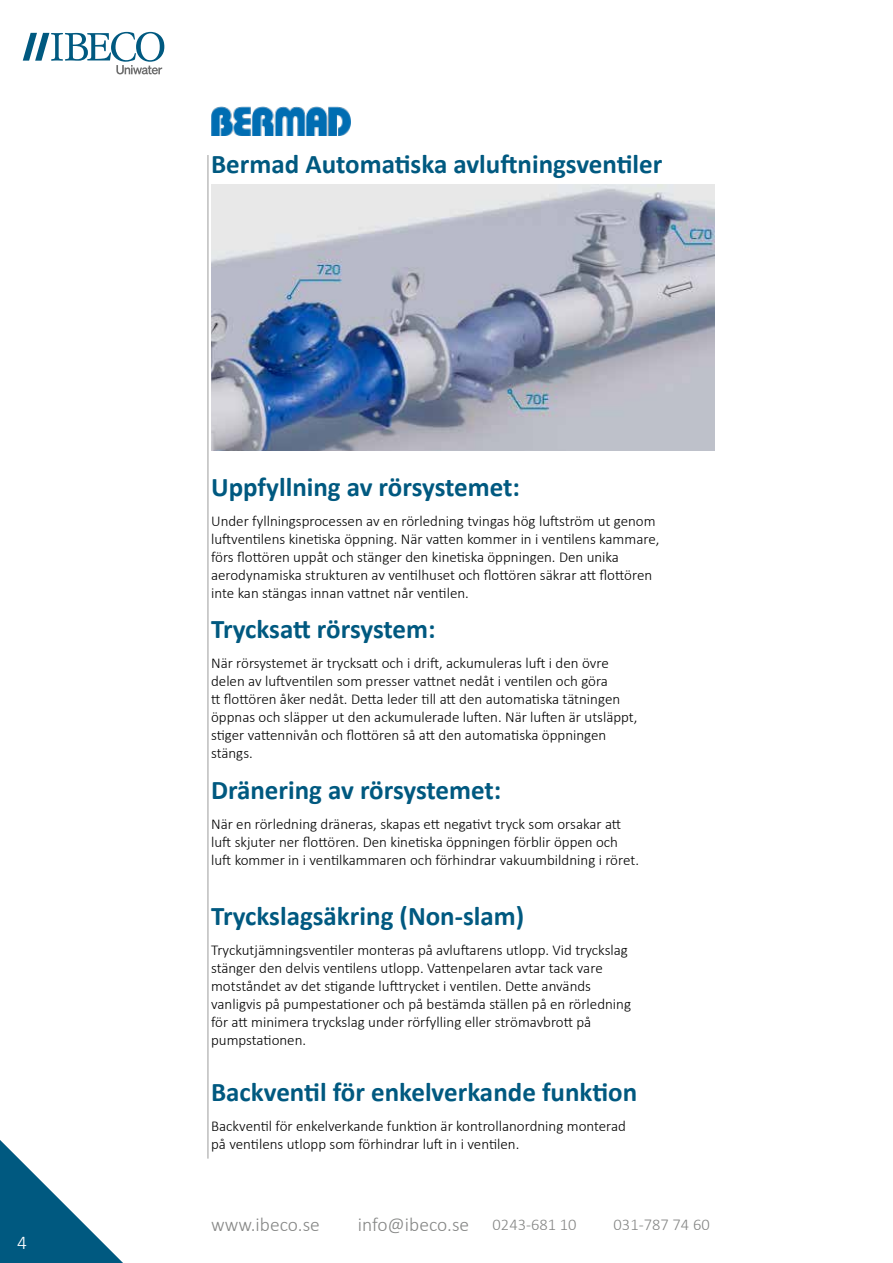
<style>
.page{position:relative;width:893px;height:1263px;background:#fff}
.page>*{position:absolute;margin:0;border:0;box-sizing:border-box;transform-origin:0 0}
.t1{font:700 27px "Calibri";color:#005980}
.t2{font:300 19.5px "Calibri";color:#868786}
.t3{font:300 19.5px "Calibri";color:#fff}
.t4{font:300 16.5px "Calibri";color:#868786}
.t5{font:300 15px/18px "Calibri";color:#000}
.s1{font-size:16.5px}
</style>
<div class="page">
<svg style="left:23px;top:32px;width:141px;height:42px"></svg>
<hr style="left:208px;top:155px;width:1px;height:1003px;background:#9c9c9d">
<svg style="left:0;top:1140px;width:123px;height:123px"></svg>
<img style="left:211px;top:106px;width:139px;height:30px">
<img style="left:211px;top:184px;width:503px;height:267px">
<h2 class="t3" style="left:17px;top:1230px;width:11px">4</h2>
<h1 class="t1" style="left:211px;top:145px;width:453px">Bermad Automatiska avluftningsventiler</h1>
<h1 class="t1" style="left:211px;top:468px;width:310px">Uppfyllning av rörsystemet:</h1>
<p class="t5" style="left:211px;top:512px;width:450px">Under fyllningsprocessen av en rörledning tvingas hög luftström ut genom luftventilens kinetiska öppning. När vatten kommer in i ventilens kammare, förs flottören uppåt och stänger den kinetiska öppningen. Den unika aerodynamiska strukturen av ventilhuset och flottören säkrar att flottören inte kan stängas innan vattnet når ventilen.</p>
<h1 class="t1" style="left:211px;top:610px;width:226px">Trycksatt rörsystem:</h1>
<p class="t5" style="left:211px;top:653px;width:428px">När rörsystemet är trycksatt och i drift, ackumuleras luft i den övre delen av luftventilen som presser vattnet nedåt i ventilen och göra<br>tt flottören åker nedåt. Detta leder till att den automatiska tätningen öppnas och släpper ut den ackumulerade luften. När luften är utsläppt, stiger vattennivån och flottören så att den automatiska öppningen stängs.</p>
<h1 class="t1" style="left:211px;top:771px;width:292px">Dränering av rörsystemet:</h1>
<p class="t5" style="left:211px;top:815px;width:429px">När en rörledning dräneras, skapas ett negativt tryck som orsakar att luft skjuter ner flottören. Den kinetiska öppningen förblir öppen och luft kommer in i ventilkammaren och förhindrar vakuumbildning i röret.</p>
<h1 class="t1" style="left:211px;top:897px;width:315px">Tryckslagsäkring (Non-slam)</h1>
<p class="t5" style="left:211px;top:941px;width:421px">Tryckutjämningsventiler monteras på avluftarens utlopp. Vid tryckslag stänger den delvis ventilens utlopp. Vattenpelaren avtar tack vare motståndet av det stigande lufttrycket i ventilen. Dette används vanligvis på pumpestationer och på bestämda ställen på en rörledning för att minimera tryckslag under rörfylling eller strömavbrott på pumpstationen.</p>
<h1 class="t1" style="left:211px;top:1073px;width:428px">Backventil för enkelverkande funktion</h1>
<p class="t5" style="left:211px;top:1116px;width:416px">Backventil för enkelverkande funktion är kontrollanordning monterad på ventilens utlopp som förhindrar luft in i ventilen.</p>
<h2 class="t2" style="left:211px;top:1212px;width:110px">www.ibeco.se</h2>
<h2 class="t2" style="left:358px;top:1212px;width:220px">info@ibeco.se <span class="s1">0243-681 10</span></h2>
<p class="t4" style="left:614px;top:1214px;width:98px">031-787 74 60</p>
</div>
